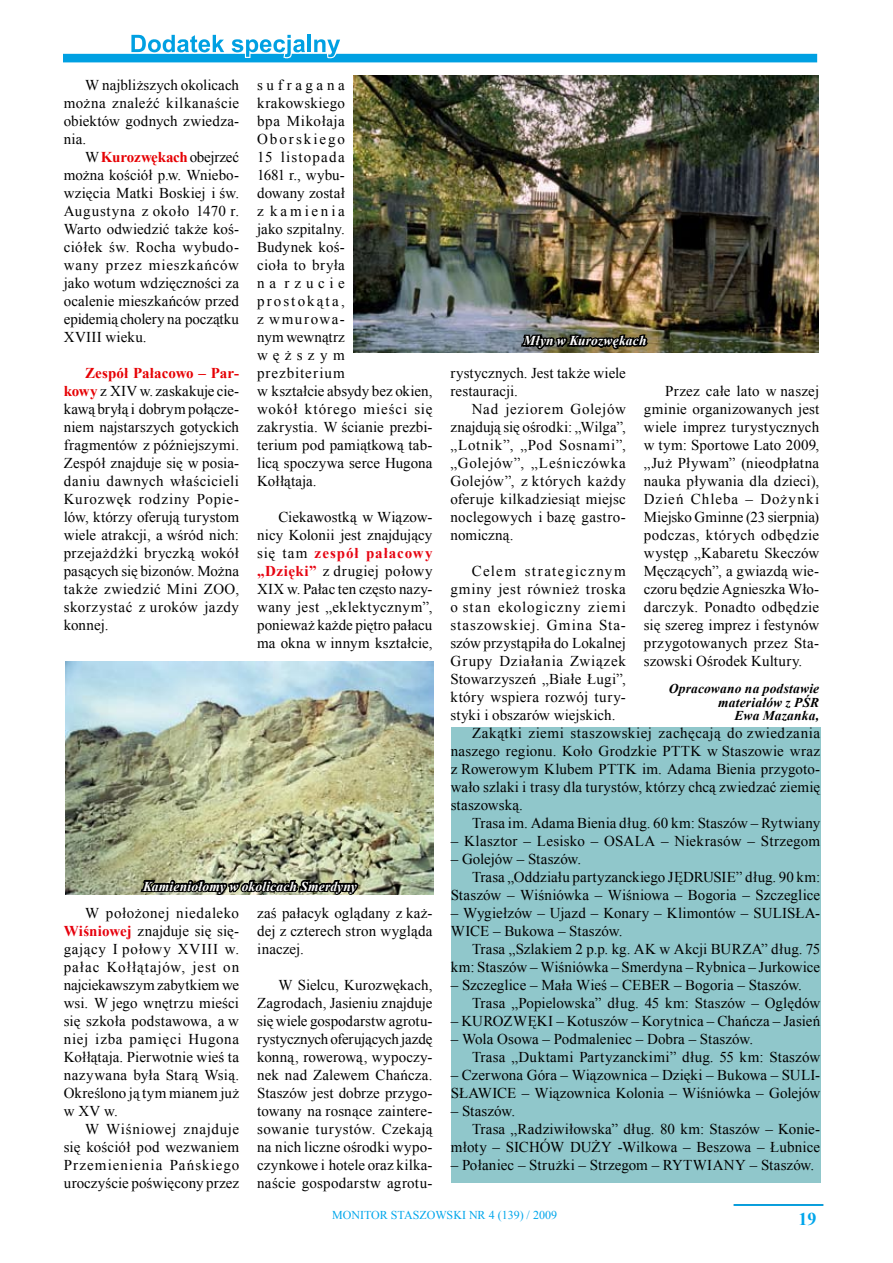
<style>
.page{position:relative;width:893px;height:1263px;background:#fff}
.page>*{position:absolute;margin:0;border:0;box-sizing:border-box;transform-origin:0 0}
.t1{font:700 18px "Times New Roman";color:#00a6eb}
.t2{font:15px/18px "Times New Roman";letter-spacing:.01em;color:#000;text-align:justify}
.t3{font:italic 700 13.5px/13.5px "Times New Roman";letter-spacing:.015em;color:#000;text-align:right}
.t4{font:italic 700 13.5px "Times New Roman";letter-spacing:.015em;color:#fefefe}
.t5{font:12px "Times New Roman";color:#00a6eb}
.s1{font-weight:700;color:#e60004}
.s2{font-weight:700;color:#e60512}
.s3{font-weight:700;color:#e6000d}
</style>
<div class="page">
<hr style="left:734px;top:1204px;width:89px;height:1px;background:#00a6eb">
<hr style="left:734px;top:1205px;width:89px;height:1px;background:#00a6eb">
<svg style="left:64px;top:34px;width:753px;height:28px"></svg>
<div style="left:451px;top:727px;width:369px;height:455px;background:#90c7cb"></div>
<img style="left:66px;top:661px;width:367px;height:233px">
<svg style="left:139px;top:750px;width:222px;height:145px;background:#a8ac86"></svg>
<img style="left:353px;top:75px;width:466px;height:278px">
<img style="left:519px;top:205px;width:131px;height:148px">
<p class="t2" style="left:64px;top:76px;width:177px;text-indent:21px">W najbliższych okolicach można znaleźć kilkanaście obiektów godnych zwiedza&shy;nia.</p>
<p class="t2" style="left:64px;top:148px;width:177px;text-indent:21px">W<span class="s1">Kurozwękach</span>obejrzeć można kościół p.w. Wniebo&shy;wzięcia Matki Boskiej i św.<br>Augustyna z około 1470 r.<br>Warto odwiedzić także koś&shy;ciółek św. Rocha wybudo&shy;wany przez mieszkańców jako wotum wdzięczności za ocalenie mieszkańców przed epidemią cholery na początku XVIII wieku.</p>
<p class="t2" style="left:64px;top:364px;width:177px;text-indent:21px"><span class="s1">Zespół Pałacowo – Par&shy;kowy</span> z XIV w. zaskakuje cie&shy;kawą bryłą i dobrym połącze&shy;niem najstarszych gotyckich fragmentów z późniejszymi.<br>Zespół znajduje się w posia&shy;daniu dawnych właścicieli Kurozwęk rodziny Popie&shy;lów, którzy oferują turystom wiele atrakcji, a wśród nich: przejażdżki bryczką wokół pasących się bizonów. Można także zwiedzić Mini ZOO, skorzystać z uroków jazdy konnej.</p>
<p class="t2" style="left:257px;top:76px;width:177px;text-align:left">sufragana krakowskiego<br>bpa Mikołaja<br>Oborskiego<br>15 listopada<br>1681 r., wybu-<br>dowany został<br>z kamienia<br>jako szpitalny.<br>Budynek koś-<br>cioła to bryła<br>na rzucie prostokąta,<br>z wmurowa-<br>nym wewnątrz węższym prezbiterium<br>w kształcie absydy bez okien, wokół którego mieści się zakrystia. W ścianie prezbi&shy;terium pod pamiątkową tab&shy;licą spoczywa serce Hugona<br>Kołłątaja.</p>
<p class="t2" style="left:257px;top:508px;width:177px;text-indent:21px">Ciekawostką w Wiązow&shy;nicy Kolonii jest znajdujący się tam <span class="s2">zespół pałacowy „Dzięki”</span> z drugiej połowy XIX w. Pałac ten często nazy&shy;wany jest „eklektycznym”, ponieważ każde piętro pałacu ma okna w innym kształcie,</p>
<p class="t4" style="left:143px;top:876px;width:215px">Kamieniołomy w okolicach Smerdyny</p>
<p class="t2" style="left:64px;top:904px;width:177px;text-indent:21px">W położonej niedaleko <span class="s3">Wiśniowej</span> znajduje się się&shy;gający I połowy XVIII w. pałac Kołłątajów, jest on najciekawszym zabytkiem we wsi. W jego wnętrzu mieści się szkoła podstawowa, a w niej izba pamięci Hugona Kołłątaja. Pierwotnie wieś ta nazywana była Starą Wsią.<br>Określono ją tym mianem już w XV w.</p>
<p class="t2" style="left:64px;top:1120px;width:177px;text-indent:21px">W Wiśniowej znajduje się kościół pod wezwaniem Przemienienia Pańskiego uroczyście poświęcony przez</p>
<p class="t2" style="left:257px;top:904px;width:177px">zaś pałacyk oglądany z każ&shy;dej z czterech stron wygląda inaczej.</p>
<p class="t2" style="left:257px;top:976px;width:177px;text-indent:21px">W Sielcu, Kurozwękach, Zagrodach, Jasieniu znajduje się wiele gospodarstw agrotu&shy;rystycznych oferujących jazdę konną, rowerową, wypoczy&shy;nek nad Zalewem Chańcza.<br>Staszów jest dobrze przygo&shy;towany na rosnące zaintere&shy;sowanie turystów. Czekają na nich liczne ośrodki wypo&shy;czynkowe i hotele oraz kilka&shy;naście gospodarstw agrotu-</p>
<p class="t4" style="left:523px;top:331px;width:125px">Młyn w Kurozwękach</p>
<p class="t2" style="left:450px;top:364px;width:177px">rystycznych. Jest także wiele restauracji.</p>
<p class="t2" style="left:450px;top:400px;width:177px;text-indent:21px">Nad jeziorem Golejów znajdują się ośrodki: „Wilga”, „Lotnik”, „Pod Sosnami”, „Golejów”, „Leśniczówka Golejów”, z których każdy oferuje kilkadziesiąt miejsc noclegowych i bazę gastro&shy;nomiczną.</p>
<p class="t2" style="left:450px;top:562px;width:177px;text-indent:21px">Celem strategicznym gminy jest również troska o stan ekologiczny ziemi staszowskiej. Gmina Sta&shy;szów przystąpiła do Lokalnej Grupy Działania Związek Stowarzyszeń „Białe Ługi”, który wspiera rozwój tury&shy;styki i obszarów wiejskich.</p>
<p class="t2" style="left:644px;top:382px;width:177px;text-indent:21px">Przez całe lato w naszej gminie organizowanych jest wiele imprez turystycznych w tym: Sportowe Lato 2009, „Już Pływam” (nieodpłatna nauka pływania dla dzieci), Dzień Chleba – Dożynki Miejsko Gminne (23 sierpnia) podczas, których odbędzie występ „Kabaretu Skeczów Męczących”, a gwiazdą wie&shy;czoru będzie Agnieszka Wło&shy;darczyk. Ponadto odbędzie się szereg imprez i festynów przygotowanych przez Sta&shy;szowski Ośrodek Kultury.</p>
<p class="t3" style="left:669px;top:681px;width:152px">Opracowano na podstawie materiałów z PŚR<br>Ewa Mazanka,</p>
<p class="t2" style="left:451px;top:724px;width:371px;text-indent:21px">Zakątki ziemi staszowskiej zachęcają do zwiedzania naszego regionu. Koło Grodzkie PTTK w Staszowie wraz z Rowerowym Klubem PTTK im. Adama Bienia przygoto&shy;wało szlaki i trasy dla turystów, którzy chcą zwiedzać ziemię staszowską.</p>
<p class="t2" style="left:472px;top:814px;width:350px">Trasa im. Adama Bienia dług. 60 km: Staszów – Rytwiany</p>
<p class="t2" style="left:451px;top:832px;width:371px">– Klasztor – Lesisko – OSALA – Niekrasów – Strzegom</p>
<p class="t2" style="left:451px;top:850px;width:132px">– Golejów – Staszów.</p>
<p class="t2" style="left:472px;top:868px;width:350px">Trasa „Oddziału partyzanckiego JĘDRUSIE” dług. 90 km:</p>
<p class="t2" style="left:451px;top:886px;width:371px">Staszów – Wiśniówka – Wiśniowa – Bogoria – Szczeglice</p>
<p class="t2" style="left:451px;top:904px;width:371px">– Wygiełzów – Ujazd – Konary – Klimontów – SULISŁA-<br>WICE – Bukowa – Staszów.</p>
<p class="t2" style="left:451px;top:940px;width:371px;text-align:right">Trasa „Szlakiem 2 p.p. kg. AK w Akcji BURZA” dług. 75 km: Staszów – Wiśniówka – Smerdyna – Rybnica – Jurkowice</p>
<p class="t2" style="left:472px;top:976px;width:350px;text-indent:-21px">– Szczeglice – Mała Wieś – CEBER – Bogoria – Staszów.<br>Trasa „Popielowska” dług. 45 km: Staszów – Oględów</p>
<p class="t2" style="left:451px;top:1012px;width:371px">– KUROZWĘKI – Kotuszów – Korytnica – Chańcza – Jasień</p>
<p class="t2" style="left:472px;top:1030px;width:350px;text-indent:-21px">– Wola Osowa – Podmaleniec – Dobra – Staszów.<br>Trasa „Duktami Partyzanckimi” dług. 55 km: Staszów</p>
<p class="t2" style="left:451px;top:1066px;width:371px">– Czerwona Góra – Wiązownica – Dzięki – Bukowa – SULI-<br>SŁAWICE – Wiązownica Kolonia – Wiśniówka – Golejów</p>
<p class="t2" style="left:451px;top:1102px;width:66px">– Staszów.</p>
<p class="t2" style="left:472px;top:1120px;width:350px">Trasa „Radziwiłowska” dług. 80 km: Staszów – Konie-</p>
<p class="t2" style="left:451px;top:1138px;width:371px">młoty – SICHÓW DUŻY -Wilkowa – Beszowa – Łubnice</p>
<p class="t2" style="left:451px;top:1156px;width:365px">– Połaniec – Strużki – Strzegom – RYTWIANY – Staszów.</p>
<p class="t5" style="left:332px;top:1207px;width:226px">MONITOR STASZOWSKI NR 4 (139) / 2009</p>
<p class="t1" style="left:798px;top:1206px;width:18px">19</p>
</div>
